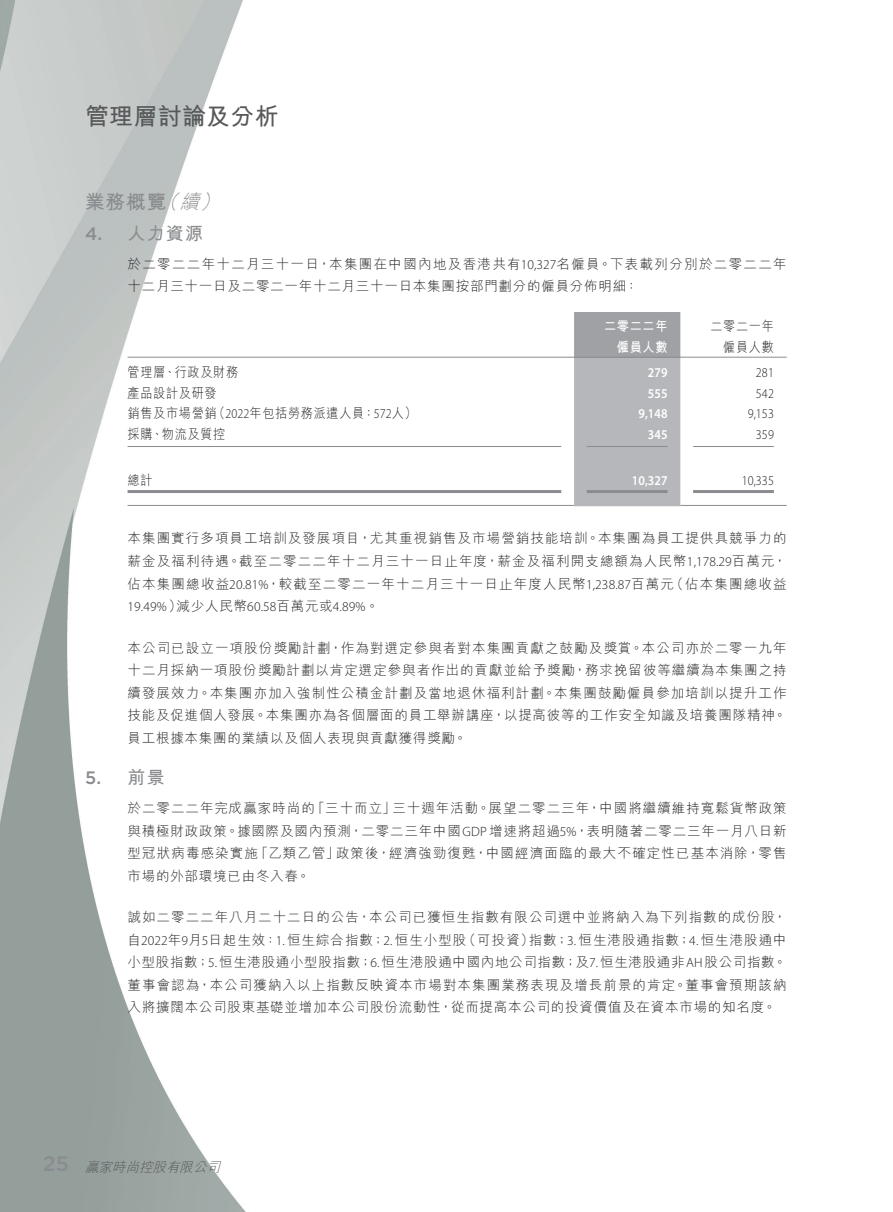
<style>
.page{position:relative;width:893px;height:1212px;background:#fff}
.page>*{position:absolute;margin:0;border:0;box-sizing:border-box;transform-origin:0 0}
.t1{font:700 24px "M Hei HK";letter-spacing:.01em;color:#57585a}
.t2{font:700 19.5px "M Hei HK";color:#8a8c8f}
.t3{font:italic 300 19.5px "M Hei HK";color:#8a8c8f}
.t4{font:700 18px "M Hei HK";letter-spacing:.065em;color:#8a8c8f}
.t5{font:500 18px "Gotham HTF";color:#8a8c8f}
.t6{font:300 13.5px/22.5px "M Hei HK";letter-spacing:.075em;color:#231f20;text-align:right}
.t7{font:300 13.5px/22.5px "M Hei HK";letter-spacing:.055em;color:#231f20}
.t8{font:300 13.5px/22.5px "M Hei HK";letter-spacing:.1em;color:#231f20}
.t9{font:300 13.5px "M Hei HK";letter-spacing:.055em;color:#231f20;scale:.9 1}
.t10{font:300 13.5px "Myriad Pro";letter-spacing:.005em;color:#231f20;scale:.9 1}
.t11{font:600 13.5px "Myriad Pro";letter-spacing:.005em;color:#fff;scale:.9 1}
.t12{font:300 13.5px "M Hei HK";letter-spacing:.075em;color:#231f20;scale:.9 1}
.t13{font:italic 300 13.5px "M Hei HK";color:#57585a}
.t14{font:700 13.5px "M Hei HK";letter-spacing:.055em;color:#fff;scale:.9 1}
.t15{font:300 13.5px "Myriad Pro";letter-spacing:.005em;color:#231f20}
.s1{font-family:"Myriad Pro"}
.s2{font-family:"M Hei HK"}
</style>
<div class="page">
<img style="left:0;top:0;width:787px;height:1212px">
<svg style="left:574px;top:312px;width:106px;height:194px;background:#b0b1b5"></svg>
<hr style="left:128px;top:357px;width:446px;height:1px;background:#8a8c8f">
<hr style="left:574px;top:357px;width:106px;height:1px;background:#8a8c8f">
<hr style="left:680px;top:357px;width:107px;height:1px;background:#8a8c8f">
<hr style="left:128px;top:446px;width:433px;height:1px;background:#8a8c8f">
<hr style="left:587px;top:446px;width:81px;height:1px;background:#8a8c8f">
<hr style="left:693px;top:446px;width:81px;height:1px;background:#8a8c8f">
<hr style="left:128px;top:490px;width:433px;height:3px;background:#8a8c8f">
<hr style="left:587px;top:490px;width:81px;height:3px;background:#8a8c8f">
<hr style="left:693px;top:490px;width:81px;height:3px;background:#8a8c8f">
<hr style="left:128px;top:505px;width:446px;height:1px;background:#8a8c8f">
<hr style="left:680px;top:505px;width:107px;height:1px;background:#8a8c8f">
<h1 class="t1" style="left:85px;top:99px;width:195px">管理層討論及分析</h1>
<h2 class="t3" style="left:180px;top:192px;width:26px">續</h2>
<h2 class="t3" style="left:159px;top:192px;width:26px">（</h2>
<h2 class="t3" style="left:200px;top:192px;width:26px">(</h2>
<h2 class="t2" style="left:85px;top:187px;width:83px">業務概覽</h2>
<h3 class="t4" style="left:128px;top:220px;width:77px">人力資源</h3>
<h3 class="t5" style="left:85px;top:223px;width:19px">4.</h3>
<p class="t8" style="left:128px;top:252px;width:661px">於二零二二年十二月三十一日，本集團在中國內地及香港共有<span class="s1">10,327</span>名僱員。下表載列分別於二零二二年十二月三十一日及二零二一年十二月三十一日本集團按部門劃分的僱員分佈明細：</p>
<p class="t12" style="left:710px;top:319px;width:72px">二零二一年</p>
<p class="t14" style="left:604px;top:316px;width:72px">二零二二年</p>
<h3 class="t5" style="left:85px;top:768px;width:18px">5.</h3>
<p class="t14" style="left:617px;top:337px;width:58px">僱員人數</p>
<p class="t12" style="left:723px;top:340px;width:58px">僱員人數</p>
<p class="t9" style="left:128px;top:365px;width:124px">管理層、行政及財務</p>
<p class="t11" style="left:648px;top:364px;width:23px">279</p>
<p class="t10" style="left:756px;top:365px;width:21px">281</p>
<p class="t9" style="left:128px;top:386px;width:101px">產品設計及研發</p>
<p class="t11" style="left:648px;top:384px;width:23px">555</p>
<p class="t10" style="left:756px;top:386px;width:21px">542</p>
<p class="t9" style="left:213px;top:406px;width:228px">（<span class="s1">2022</span>年包括勞務派遣人員：<span class="s1">572</span>人(</p>
<p class="t9" style="left:128px;top:406px;width:101px">銷售及市場營銷</p>
<p class="t11" style="left:638px;top:405px;width:34px">9,148</p>
<p class="t10" style="left:748px;top:406px;width:31px">9,153</p>
<p class="t12" style="left:128px;top:427px;width:110px">採購、物流及質控</p>
<p class="t11" style="left:648px;top:426px;width:23px">345</p>
<p class="t10" style="left:756px;top:427px;width:21px">359</p>
<p class="t12" style="left:128px;top:473px;width:29px">總計</p>
<p class="t11" style="left:632px;top:472px;width:41px">10,327</p>
<p class="t10" style="left:742px;top:473px;width:37px">10,335</p>
<p class="t6" style="left:128px;top:527px;width:661px">本集團實行多項員工培訓及發展項目，尤其重視銷售及市場營銷技能培訓。本集團為員工提供具競爭力的薪金及福利待遇。截至二零二二年十二月三十一日止年度，薪金及福利開支總額為人民幣<span class="s1">1,178.29</span>百萬元，（佔本集團總收益</p>
<p class="t6" style="left:177px;top:572px;width:499px;text-align:left;text-indent:-49px">佔本集團總收益<span class="s1">20.81%</span>，較截至二零二一年十二月三十一日止年度人民幣<span class="s1">1,238.87</span>百萬元減少人民幣<span class="s1">60.58</span>百萬元或<span class="s1">4.89%</span>。</p>
<p class="t15" style="left:128px;top:599px;width:56px">19.49%<span class="s2">）</span></p>
<p class="t6" style="left:128px;top:636px;width:661px;text-align:justify">本公司已設立一項股份獎勵計劃，作為對選定參與者對本集團貢獻之鼓勵及獎賞。本公司亦於二零一九年十二月採納一項股份獎勵計劃以肯定選定參與者作出的貢獻並給予獎勵，務求挽留彼等繼續為本集團之持續發展效力。本集團亦加入強制性公積金計劃及當地退休福利計劃。本集團鼓勵僱員參加培訓以提升工作技能及促進個人發展。本集團亦為各個層面的員工舉辦講座，以提高彼等的工作安全知識及培養團隊精神。員工根據本集團的業績以及個人表現與貢獻獲得獎勵。</p>
<h3 class="t4" style="left:128px;top:764px;width:39px">前景</h3>
<p class="t6" style="left:392px;top:797px;width:396px">三十週年活動。展望二零二三年，中國將繼續維持寬鬆貨幣政策</p>
<p class="t6" style="left:128px;top:797px;width:189px">於二零二二年完成贏家時尚的</p>
<p class="t6" style="left:128px;top:819px;width:661px">與積極財政政策。據國際及國內預測，二零二三年中國<span class="s1">GDP</span>增速將超過<span class="s1">5%</span>，表明隨著二零二三年一月八日新</p>
<p class="t6" style="left:336px;top:842px;width:452px">政策後，經濟強勁復甦，中國經濟面臨的最大不確定性已基本消除，零售</p>
<p class="t6" style="left:312px;top:797px;width:86px">「三十而立」</p>
<p class="t7" style="left:128px;top:842px;width:184px">型冠狀病毒感染實施<br>市場的外部環境已由冬入春。</p>
<p class="t6" style="left:128px;top:906px;width:661px">誠如二零二二年八月二十二日的公告，本公司已獲恒生指數有限公司選中並將納入為下列指數的成份股，指數；<span class="s1">3.</span>恒生港股通指數；<span class="s1">4.</span>恒生港股通中</p>
<p class="t6" style="left:255px;top:842px;width:86px">「乙類乙管」</p>
<p class="t6" style="left:462px;top:928px;width:73px">（可投資）</p>
<p class="t7" style="left:128px;top:928px;width:661px">自<span class="s1">2022</span>年月<span class="s1">9 5</span>日起生效：<span class="s1">1.</span>恒生綜合指數；<span class="s1">2.</span>恒生小型股<br>小型股指數；<span class="s1">5.</span>恒生港股通小型股指數；<span class="s1">6.</span>恒生港股通中國內地公司指數；及<span class="s1">7.</span>恒生港股通非<span class="s1">AH</span>股公司指數。董事會認為，本公司獲納入以上指數反映資本市場對本集團業務表現及增長前景的肯定。董事會預期該納入將擴闊本公司股東基礎並增加本公司股份流動性，從而提高本公司的投資價值及在資本市場的知名度。</p>
<p class="t13" style="left:85px;top:1160px;width:140px">贏家時尚控股有限公司</p>
</div>
